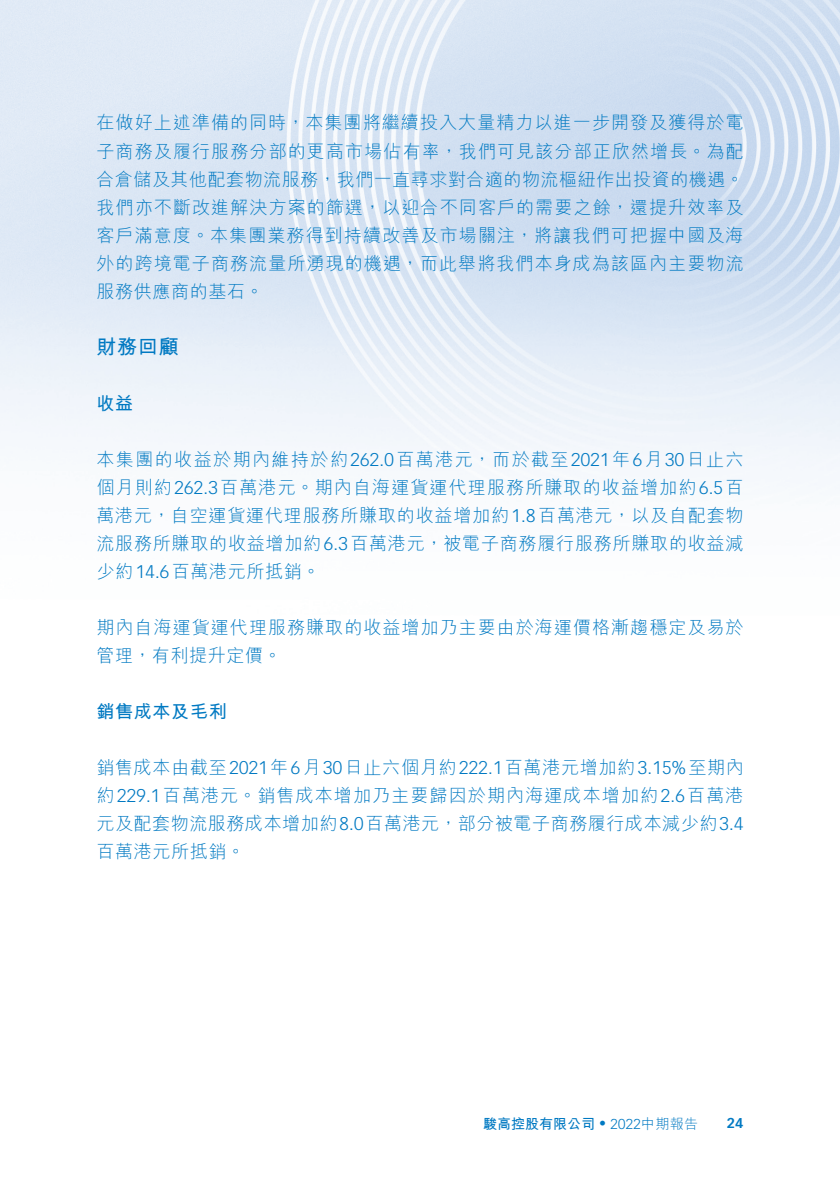
<style>
.page{position:relative;width:840px;height:1191px;background:#fff}
.page>*{position:absolute;margin:0;border:0;box-sizing:border-box;transform-origin:0 0}
._02_H2{font:700 20px "M Hei HK";color:#0079c2}
._00_txt{font:300 18px/28px "M Hei HK";letter-spacing:.045em;color:#0079c2;text-align:justify}
._03_H3{font:700 18px "M Hei HK";letter-spacing:.04em;color:#0079c2}
.t1{font:700 14px "M Hei HK";color:#0079c2}
.t2{font:700 14px "Vectora LT Std";color:#0079c2}
.s1{font-family:"Vectora LT Std"}
.s2{font-family:"Frutiger LT Std";font-weight:300}
.s3{font-family:"Vectora LT Std";font-weight:300}
.s4{font-weight:300}
</style>
<div class="page">
<img style="left:0;top:0;width:839px;height:485px">
<p class="_00_txt" style="left:96px;top:109px;width:648px">在做好上述準備的同時，本集團將繼續投入大量精力以進一步開發及獲得於電子商務及履行服務分部的更高市場佔有率，我們可見該分部正欣然增長。為配合倉儲及其他配套物流服務，我們一直尋求對合適的物流樞紐作出投資的機遇。我們亦不斷改進解決方案的篩選，以迎合不同客戶的需要之餘，還提升效率及客戶滿意度。本集團業務得到持續改善及市場關注，將讓我們可把握中國及海外的跨境電子商務流量所湧現的機遇，而此舉將我們本身成為該區內主要物流服務供應商的基石。</p>
<p class="_02_H2" style="left:96px;top:332px;width:84px">財務回顧</p>
<p class="_03_H3" style="left:96px;top:390px;width:38px">收益</p>
<p class="_00_txt" style="left:96px;top:445px;width:648px">本集團的收益於期內維持於約<span class="s1">262.0</span>百萬港元，而於截至<span class="s1">2021</span>年<span class="s1">6</span>月<span class="s1">30</span>日止六個月則約<span class="s1">262.3</span>百萬港元。期內自海運貨運代理服務所賺取的收益增加約<span class="s1">6.5</span>百萬港元，自空運貨運代理服務所賺取的收益增加約<span class="s1">1.8</span>百萬港元，以及自配套物流服務所賺取的收益增加約<span class="s1">6.3</span>百萬港元，被電子商務履行服務所賺取的收益減少約<span class="s1">14.6</span>百萬港元所抵銷。</p>
<p class="_00_txt" style="left:96px;top:613px;width:648px">期內自海運貨運代理服務賺取的收益增加乃主要由於海運價格漸趨穩定及易於管理，有利提升定價。</p>
<p class="_03_H3" style="left:96px;top:698px;width:132px">銷售成本及毛利</p>
<p class="_00_txt" style="left:96px;top:753px;width:648px">銷售成本由截至<span class="s1">2021</span>年<span class="s1">6</span>月<span class="s1">30</span>日止六個月約<span class="s1">222.1</span>百萬港元增加約<span class="s1">3.15%</span>至期內約<span class="s1">229.1</span>百萬港元。銷售成本增加乃主要歸因於期內海運成本增加約<span class="s1">2.6</span>百萬港元及配套物流服務成本增加約<span class="s1">8.0</span>百萬港元，部分被電子商務履行成本減少約<span class="s1">3.4</span>百萬港元所抵銷。</p>
<p class="t1" style="left:482px;top:1113px;width:216px">駿高控股有限公司 <span class="s2">•</span> <span class="s3">2022</span><span class="s4">中期報告</span></p>
<p class="t2" style="left:726px;top:1114px;width:18px">24</p>
</div>
